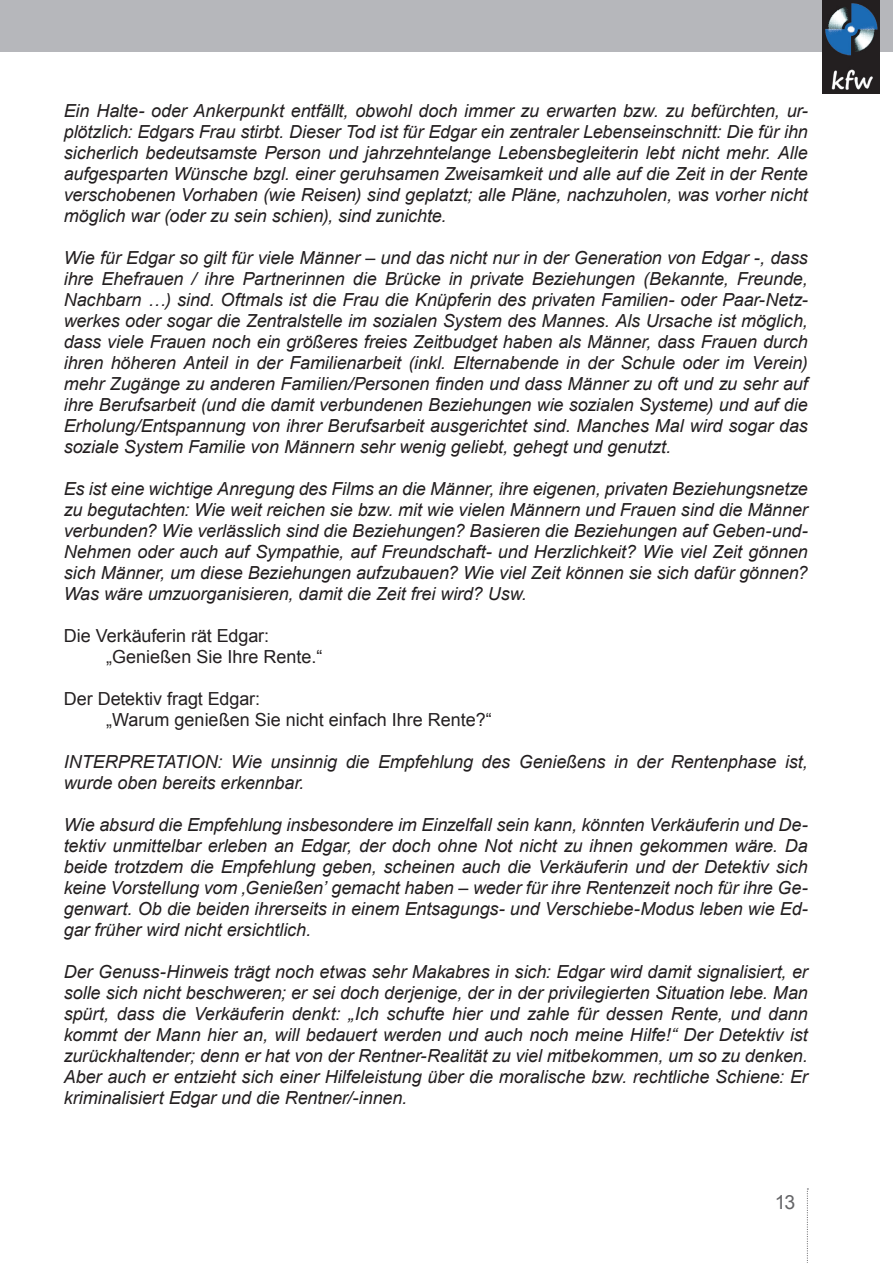
<style>
.page{position:relative;width:893px;height:1263px;background:#fff}
.page>*{position:absolute;margin:0;border:0;box-sizing:border-box;transform-origin:0 0}
.t1{font:19.5px "Arial";color:#656568}
.t2{font:italic 18px/21px "Arial";letter-spacing:-.005em;color:#231f20;text-align:justify}
.t3{font:18px/21px "Arial";color:#231f20}
</style>
<div class="page">
<div style="left:0;top:0;width:893px;height:51px;background:#b6b7bb"></div>
<img style="left:823px;top:0;width:56px;height:94px">
<svg style="left:807px;top:1188px;width:1px;height:75px"></svg>
<p class="t2" style="left:64px;top:100px;width:746px">Ein Halte- oder Ankerpunkt entfällt, obwohl doch immer zu erwarten bzw. zu befürchten, ur&shy;plötzlich: Edgars Frau stirbt. Dieser Tod ist für Edgar ein zentraler Lebenseinschnitt: Die für ihn sicherlich bedeutsamste Person und jahrzehntelange Lebensbegleiterin lebt nicht mehr. Alle aufgesparten Wünsche bzgl. einer geruhsamen Zweisamkeit und alle auf die Zeit in der Rente verschobenen Vorhaben (wie Reisen) sind geplatzt; alle Pläne, nachzuholen, was vorher nicht möglich war (oder zu sein schien), sind zunichte.</p>
<p class="t2" style="left:64px;top:247px;width:746px">Wie für Edgar so gilt für viele Männer – und das nicht nur in der Generation von Edgar -, dass ihre Ehefrauen / ihre Partnerinnen die Brücke in private Beziehungen (Bekannte, Freunde, Nachbarn …) sind. Oftmals ist die Frau die Knüpferin des privaten Familien- oder Paar-Netz&shy;werkes oder sogar die Zentralstelle im sozialen System des Mannes. Als Ursache ist möglich, dass viele Frauen noch ein größeres freies Zeitbudget haben als Männer, dass Frauen durch ihren höheren Anteil in der Familienarbeit (inkl. Elternabende in der Schule oder im Verein) mehr Zugänge zu anderen Familien/Personen finden und dass Männer zu oft und zu sehr auf ihre Berufsarbeit (und die damit verbundenen Beziehungen wie sozialen Systeme) und auf die Erholung/Entspannung von ihrer Berufsarbeit ausgerichtet sind. Manches Mal wird sogar das soziale System Familie von Männern sehr wenig geliebt, gehegt und genutzt.</p>
<p class="t2" style="left:64px;top:479px;width:746px">Es ist eine wichtige Anregung des Films an die Männer, ihre eigenen, privaten Beziehungsnetze zu begutachten: Wie weit reichen sie bzw. mit wie vielen Männern und Frauen sind die Männer verbunden? Wie verlässlich sind die Beziehungen? Basieren die Beziehungen auf Geben-und-Nehmen oder auch auf Sympathie, auf Freundschaft- und Herzlichkeit? Wie viel Zeit gönnen sich Männer, um diese Beziehungen aufzubauen? Wie viel Zeit können sie sich dafür gönnen?<br>Was wäre umzuorganisieren, damit die Zeit frei wird? Usw.</p>
<p class="t3" style="left:106px;top:625px;width:218px;text-indent:-43px">Die Verkäuferin rät Edgar: „Genießen Sie I hre Rente.“</p>
<p class="t3" style="left:106px;top:688px;width:387px;text-indent:-43px">Der Detektiv fragt Edgar:<br>„Warum genießen Sie nicht einfach I hre Rente?“</p>
<p class="t2" style="left:64px;top:752px;width:745px">INTERPRETATION: Wie unsinnig die Empfehlung des Genießens in der Rentenphase ist, wurde oben bereits erkennbar.</p>
<p class="t2" style="left:64px;top:815px;width:746px">Wie absurd die Empfehlung insbesondere im Einzelfall sein kann, könnten Verkäuferin und De&shy;tektiv unmittelbar erleben an Edgar, der doch ohne Not nicht zu ihnen gekommen wäre. Da beide trotzdem die Empfehlung geben, scheinen auch die Verkäuferin und der Detektiv sich keine Vorstellung vom ‚Genießen’ gemacht haben – weder für ihre Rentenzeit noch für ihre Ge&shy;genwart. Ob die beiden ihrerseits in einem Entsagungs- und Verschiebe-Modus leben wie Ed&shy;gar früher wird nicht ersichtlich.</p>
<p class="t2" style="left:64px;top:962px;width:746px">Der Genuss-Hinweis trägt noch etwas sehr Makabres in sich: Edgar wird damit signalisiert, er solle sich nicht beschweren; er sei doch derjenige, der in der privilegierten Situation lebe. Man spürt, dass die Verkäuferin denkt: „Ich schufte hier und zahle für dessen Rente, und dann kommt der Mann hier an, will bedauert werden und auch noch meine Hilfe!“ Der Detektiv ist zurückhaltender; denn er hat von der Rentner-Realität zu viel mitbekommen, um so zu denken.<br>Aber auch er entzieht sich einer Hilfeleistung über die moralische bzw. rechtliche Schiene: Er kriminalisiert Edgar und die Rentner/-innen.</p>
<p class="t1" style="left:775px;top:1189px;width:22px">13</p>
</div>
